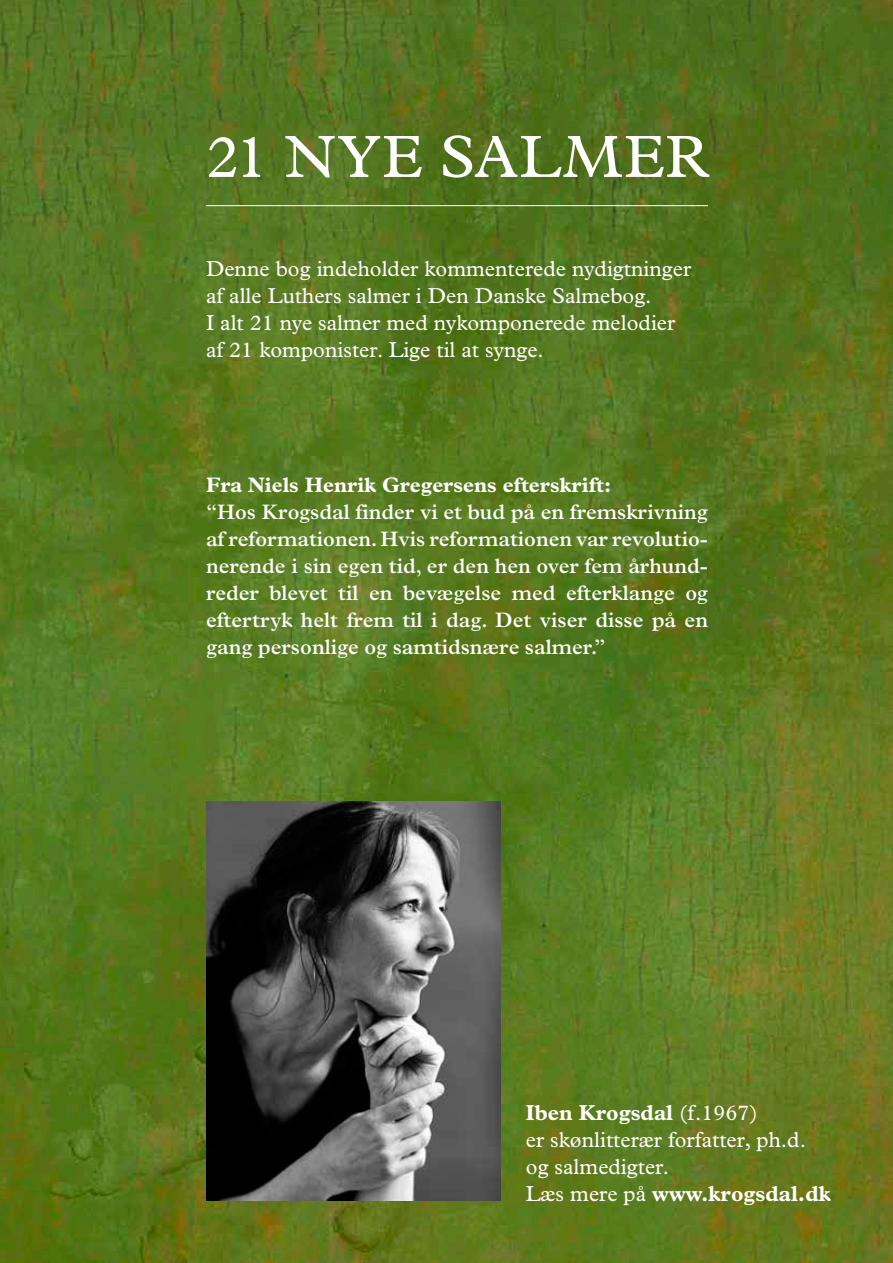
<style>
.page{position:relative;width:893px;height:1263px;background:#fff}
.page>*{position:absolute;margin:0;border:0;box-sizing:border-box;transform-origin:0 0}
.Salme_-_kap_indledni{font:60px "Plantin Std";letter-spacing:.03em;color:#fff}
.bagsidetekst{font:21.75px/27px "Plantin Std";color:#fff}
.bagsidetekst-2{font:700 21.75px "Plantin Std";color:#fff}
.t1{font:600 21px/27px "Plantin Std";color:#fff;text-align:justify}
.t2{font:700 21px "Plantin Std";color:#fff}
.s1{font-weight:700}
.s2{font-weight:400}
</style>
<div class="page">
<img style="left:0;top:0;width:893px;height:1263px">
<hr style="left:206px;top:205px;width:502px;height:1px;background:#fff">
<img style="left:206px;top:801px;width:295px;height:400px">
<p class="Salme_-_kap_indledni" style="left:206px;top:122px;width:503px">21 NYE SALMER</p>
<p class="bagsidetekst" style="left:206px;top:255px;width:487px">Denne bog indeholder kommenterede nydigtninger af alle Luthers salmer i Den Danske Salmebog.</p>
<p class="bagsidetekst" style="left:206px;top:309px;width:471px">I alt 21 nye salmer med nykomponerede melodier af 21 komponister. Lige til at synge.</p>
<p class="t2" style="left:206px;top:472px;width:407px">Fra Niels Henrik Gregersens efterskrift:</p>
<p class="t1" style="left:206px;top:499px;width:503px">“Hos Krogsdal finder vi et bud på en fremskrivning af reformationen. Hvis reformationen var revolutio&shy;nerende i sin egen tid, er den hen over fem århund&shy;reder blevet til en bevægelse med efterklange og eftertryk helt frem til i dag. Det viser disse på en gang personlige og samtidsnære salmer.”</p>
<p class="bagsidetekst" style="left:526px;top:1099px;width:282px"><span class="s1">Iben Krogsdal</span> (f.1967)<br>er skønlitterær forfatter, ph.d. og salmedigter.</p>
<p class="bagsidetekst-2" style="left:526px;top:1180px;width:306px"><span class="s2">Læs mere på</span> www.krogsdal.dk</p>
</div>
